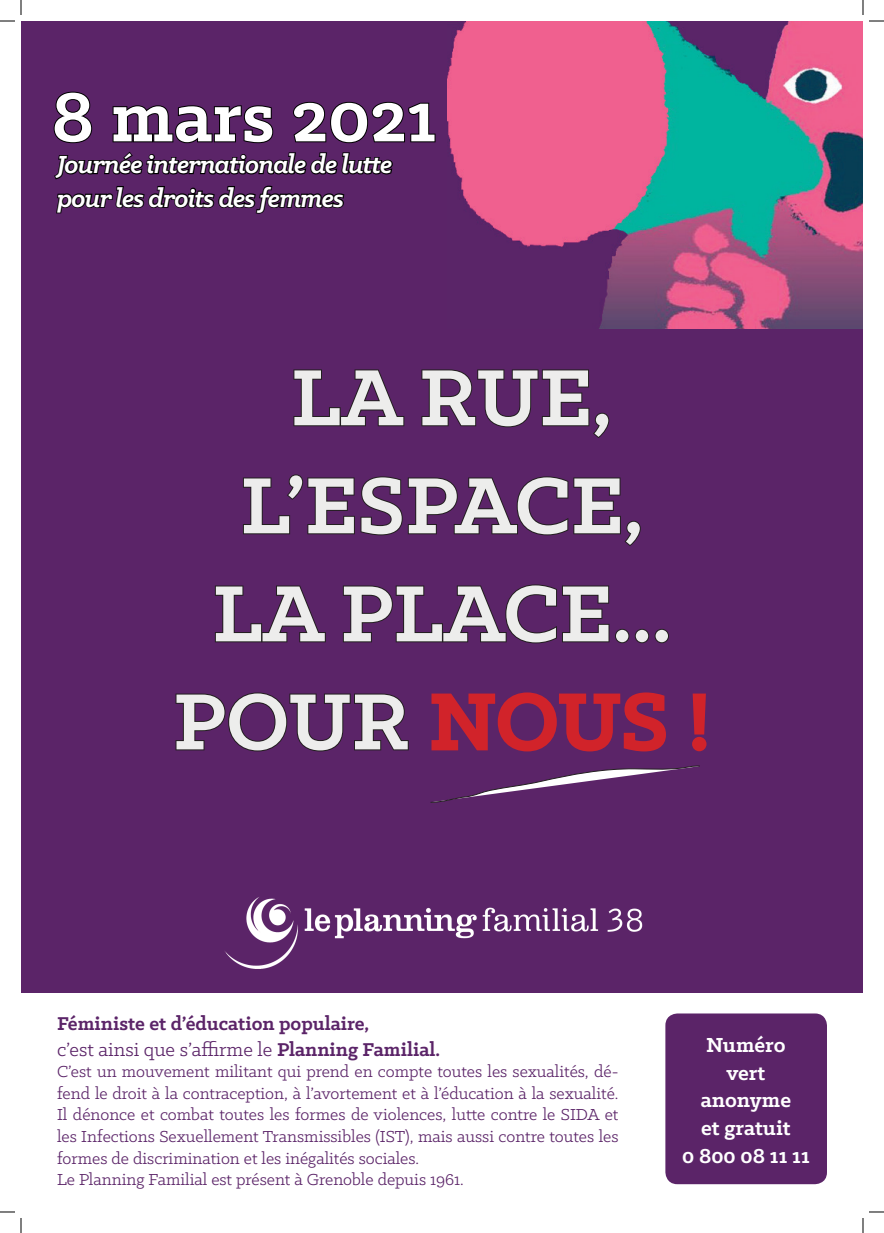
<style>
.page{position:relative;width:884px;height:1233px;background:#fff}
.page>*{position:absolute;margin:0;border:0;box-sizing:border-box;transform-origin:0 0}
.t1{font:700 90px/108px "Klinic Slab";color:#ededec;text-align:center}
.t2{font:700 79px "Klinic Slab";color:#fff}
.t3{font:italic 700 28px/33.6px "Klinic Slab";letter-spacing:-.03em;color:#fff}
.t4{font:700 23px/27.6px "Klinic Slab";color:#fff;text-align:center}
.t5{font:700 21px/25.2px "Klinic Slab";color:#5b2468}
.t6{font:18px/21.6px "Klinic Slab";color:#5b2468}
.s1{color:#d1232a}
.s2{font-weight:400}
</style>
<div class="page">
<div style="left:21px;top:289px;width:842px;height:703px;background:#5b2468"></div>
<img style="left:447px;top:22px;width:416px;height:306px">
<div style="left:21px;top:21px;width:426px;height:311px;background:#5b2468"></div>
<svg style="left:53px;top:91px;width:40px;height:53px"></svg>
<svg style="left:112px;top:105px;width:162px;height:39px"></svg>
<svg style="left:293px;top:101px;width:143px;height:43px"></svg>
<svg style="left:293px;top:369px;width:112px;height:58px"></svg>
<svg style="left:421px;top:369px;width:189px;height:69px"></svg>
<svg style="left:243px;top:474px;width:398px;height:72px"></svg>
<svg style="left:215px;top:585px;width:111px;height:58px"></svg>
<svg style="left:343px;top:584px;width:267px;height:60px"></svg>
<div style="left:615px;top:629px;width:14px;height:14px;border:2px solid #231f20;border-radius:50%"></div>
<div style="left:635px;top:629px;width:14px;height:14px;border:2px solid #231f20;border-radius:50%"></div>
<div style="left:655px;top:629px;width:14px;height:14px;border:2px solid #231f20;border-radius:50%"></div>
<svg style="left:175px;top:692px;width:234px;height:60px"></svg>
<svg style="left:431px;top:692px;width:235px;height:60px"></svg>
<svg style="left:692px;top:693px;width:15px;height:59px"></svg>
<svg style="left:54px;top:152px;width:339px;height:62px"></svg>
<div style="left:665px;top:1013px;width:162px;height:171px;background:#5b2468;border-radius:12px"></div>
<img style="left:225px;top:897px;width:417px;height:71px">
<svg style="left:430px;top:765px;width:270px;height:38px"></svg>
<svg style="left:0;top:1211px;width:15px;height:1px"></svg>
<svg style="left:869px;top:1211px;width:15px;height:1px"></svg>
<svg style="left:0;top:0;width:22px;height:22px"></svg>
<svg style="left:20px;top:1218px;width:2px;height:15px"></svg>
<svg style="left:862px;top:0;width:22px;height:22px"></svg>
<svg style="left:862px;top:1218px;width:2px;height:15px"></svg>
<h2 class="t2" style="left:52px;top:65px;width:387px">8 mars 2021</h2>
<h3 class="t3" style="left:57px;top:147px;width:337px">Journée internationale de lutte pour les droits des femmes</h3>
<h1 class="t1" style="left:173px;top:341px;width:540px">LA RUE,<br>L’ESPACE,<br>LA PLACE...<br>POUR <span class="s1">NOUS !</span></h1>
<p class="t5" style="left:57px;top:1010px;width:384px">Féministe et d’éducation populaire,<br><span class="s2">c’est ainsi que s’affirme le</span> Planning Familial.</p>
<p class="t6" style="left:57px;top:1060px;width:563px">C’est un mouvement militant qui prend en compte toutes les sexualités, dé&shy;fend le droit à la contraception, à l’avortement et à l’éducation à la sexualité.<br>Il dénonce et combat toutes les formes de violences, lutte contre le SIDA et les Infections Sexuellement Transmissibles (IST), mais aussi contre toutes les formes de discrimination et les inégalités sociales.<br>Le Planning Familial est présent à Grenoble depuis 1961.</p>
<p class="t4" style="left:682px;top:1030px;width:129px">Numéro<br>vert anonyme<br>et gratuit<br>0 800 08 11 11</p>
</div>
